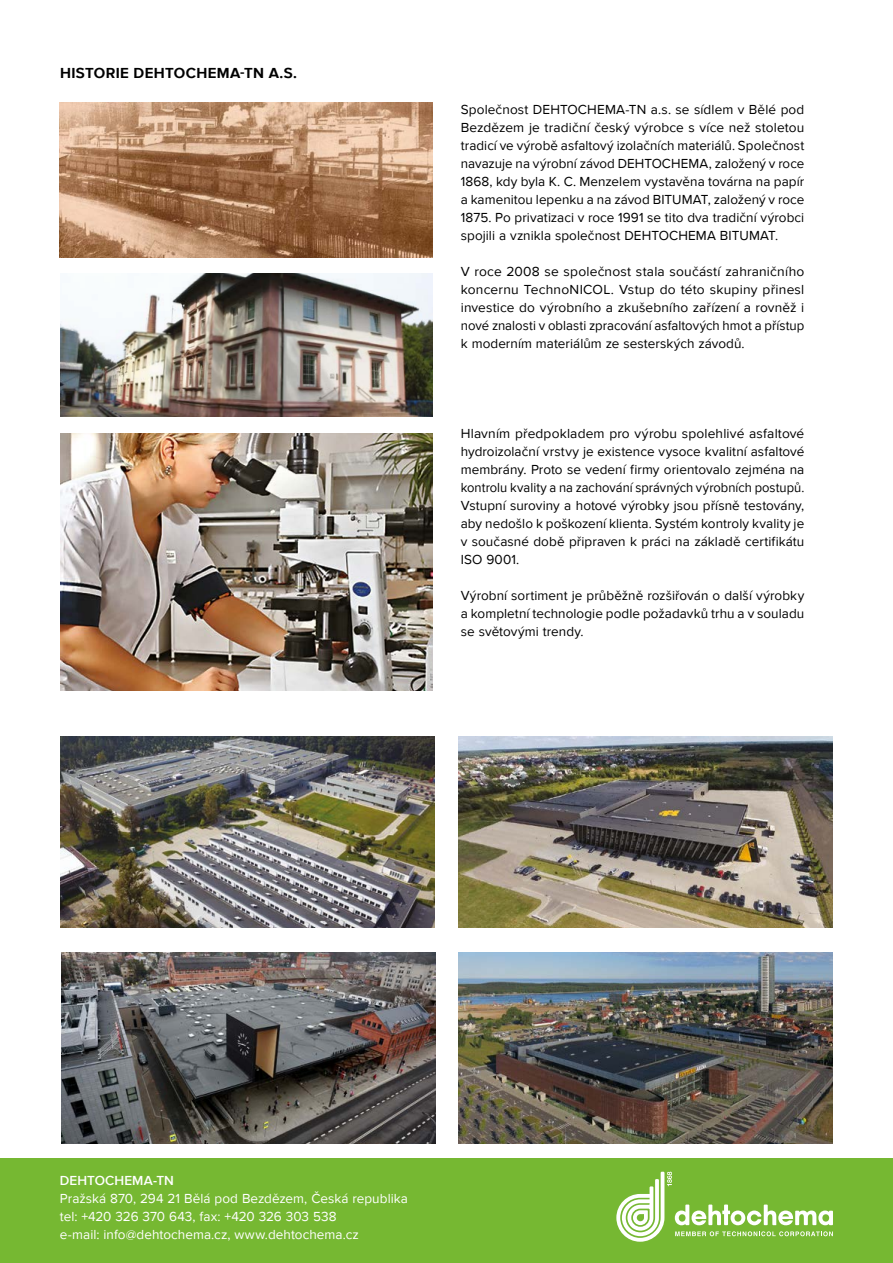
<style>
.page{position:relative;width:893px;height:1263px;background:#fff}
.page>*{position:absolute;margin:0;border:0;box-sizing:border-box;transform-origin:0 0}
.t1{font:700 15px "Proxima Nova";letter-spacing:.025em;color:#000}
.t2{font:13.5px/18px "Proxima Nova";letter-spacing:.005em;color:#000;text-align:justify}
.t3{font:13.5px/18px "Proxima Nova";letter-spacing:.005em;color:#fff}
.t4{font:600 13.5px "Proxima Nova";letter-spacing:.01em;color:#fff}
</style>
<div class="page">
<img style="left:61px;top:952px;width:374px;height:191px">
<img style="left:459px;top:952px;width:374px;height:191px">
<img style="left:60px;top:273px;width:372px;height:143px">
<img style="left:60px;top:434px;width:372px;height:257px">
<img style="left:60px;top:736px;width:374px;height:192px">
<img style="left:459px;top:736px;width:374px;height:192px">
<img style="left:60px;top:102px;width:372px;height:156px">
<div style="left:0;top:1158px;width:893px;height:105px;background:#76b832"></div>
<svg style="left:616px;top:1172px;width:217px;height:70px"></svg>
<p class="t1" style="left:60px;top:64px;width:238px">HISTORIE DEHTOCHEMA-TN A.S.</p>
<p class="t2" style="left:461px;top:101px;width:345px">Společnost DEHTOCHEMA-TN a.s. se sídlem v Bělé pod Bezdězem je tradiční český výrobce s více než stoletou tradicí ve výrobě asfaltový izolačních materiálů. Společnost navazuje na výrobní závod DEHTOCHEMA, založený v roce 1868, kdy byla K. C. Menzelem vystavěna továrna na papír a kamenitou lepenku a na závod BITUMAT, založený v roce 1875. Po privatizaci v roce 1991 se tito dva tradiční výrobci spojili a vznikla společnost DEHTOCHEMA BITUMAT.</p>
<p class="t2" style="left:461px;top:263px;width:345px">V roce 2008 se společnost stala součástí zahraničního koncernu TechnoNICOL. Vstup do této skupiny přinesl investice do výrobního a zkušebního zařízení a rovněž i nové znalosti v oblasti zpracování asfaltových hmot a přístup k moderním materiálům ze sesterských závodů.</p>
<p class="t2" style="left:461px;top:425px;width:345px">Hlavním předpokladem pro výrobu spolehlivé asfaltové hydroizolační vrstvy je existence vysoce kvalitní asfaltové membrány. Proto se vedení firmy orientovalo zejména na kontrolu kvality a na zachování správných výrobních postupů.<br>Vstupní suroviny a hotové výrobky jsou přísně testovány, aby nedošlo k poškození klienta. Systém kontroly kvality je v současné době připraven k práci na základě certifikátu ISO 9001.</p>
<p class="t2" style="left:461px;top:587px;width:345px">Výrobní sortiment je průběžně rozšiřován o další výrobky a kompletní technologie podle požadavků trhu a v souladu se světovými trendy.</p>
<p class="t4" style="left:60px;top:1172px;width:116px">DEHTOCHEMA-TN</p>
<p class="t3" style="left:60px;top:1190px;width:349px">Pražská 870, 294 21 Bělá pod Bezdězem, Česká republika tel: +420 326 370 643, fax: +420 326 303 538<br>e-mail: info@dehtochema.cz, www.dehtochema.cz</p>
</div>
